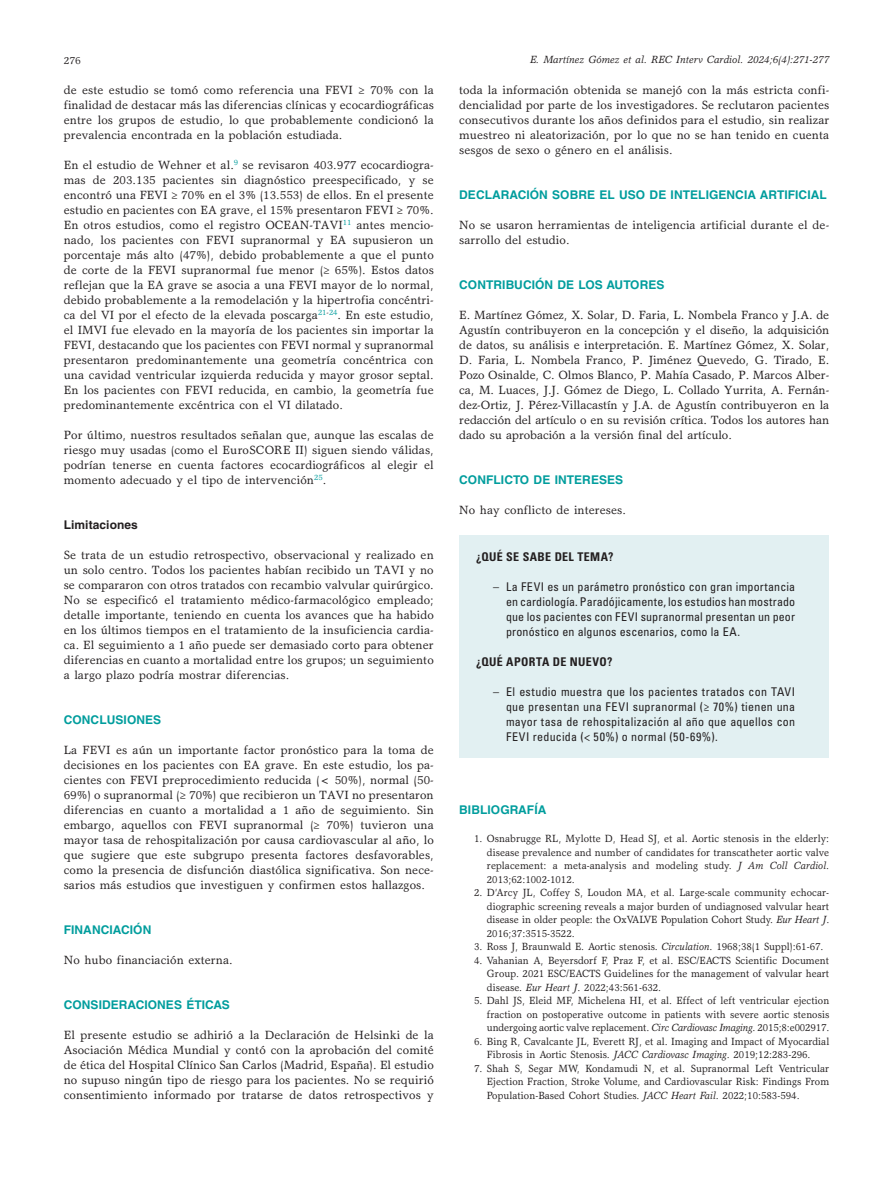
<style>
.page{position:relative;width:893px;height:1191px;background:#fff}
.page>*{position:absolute;margin:0;border:0;box-sizing:border-box;transform-origin:0 0}
.t1{font:12px/15px "Garth Graphic Std";letter-spacing:.005em;color:#231f20;text-align:justify}
.t2{font:condensed 12px/15px "Univers LT Std";letter-spacing:.015em;color:#231f20;text-align:justify}
.t3{font:700 12px "Helvetica LT Std";letter-spacing:.005em;color:#009d9d}
.t4{font:700 condensed 12px "Univers LT Std";letter-spacing:.03em;color:#231f20}
.t5{font:700 12px "Helvetica LT Std";letter-spacing:.005em;color:#231f20}
.t6{font:10.5px/13.5px "Garth Graphic Std";letter-spacing:.005em;color:#231f20;text-align:justify;scale:.95 1}
.t7{font:italic 10.5px "Garth Graphic Std";letter-spacing:.005em;color:#231f20}
.t8{font:10.5px "Garth Graphic Std";letter-spacing:.005em;color:#231f20}
.s1{font-style:italic}
</style>
<div class="page">
<div style="left:459px;top:535px;width:370px;height:223px;background:#e2f0f2"></div>
<p class="t8" style="left:64px;top:54px;width:19px">276</p>
<p class="t7" style="left:530px;top:53px;width:301px">E. Martínez Gómez et al. REC Interv Cardiol. 2024;6(4):271-277</p>
<p class="t1" style="left:64px;top:82px;width:372px">de este estudio se tomó como referencia una FEVI ≥ 70% con la finalidad de destacar más las diferencias clínicas y ecocardiográficas entre los grupos de estudio, lo que probablemente condicionó la prevalencia encontrada en la población estudiada.</p>
<p class="t1" style="left:64px;top:157px;width:372px">En el estudio de Wehner et al.<sup>9</sup> se revisaron 403.977 ecocardiogra&shy;mas de 203.135 pacientes sin diagnóstico preespecificado, y se encontró una FEVI ≥ 70% en el 3% (13.553) de ellos. En el presente estudio en pacientes con EA grave, el 15% presentaron FEVI ≥ 70%.<br>En otros estudios, como el registro OCEAN-TAVI<sup>11</sup> antes mencio&shy;nado, los pacientes con FEVI supranormal y EA supusieron un porcentaje más alto (47%), debido probablemente a que el punto de corte de la FEVI supranormal fue menor (≥ 65%). Estos datos reflejan que la EA grave se asocia a una FEVI mayor de lo normal, debido probablemente a la remodelación y la hipertrofia concéntri&shy;ca del VI por el efecto de la elevada poscarga<sup>21</sup><sup>-</sup><sup>24</sup>. En este estudio, el IMVI fue elevado en la mayoría de los pacientes sin importar la FEVI, destacando que los pacientes con FEVI normal y supranormal presentaron predominantemente una geometría concéntrica con una cavidad ventricular izquierda reducida y mayor grosor septal.<br>En los pacientes con FEVI reducida, en cambio, la geometría fue predominantemente excéntrica con el VI dilatado.</p>
<p class="t1" style="left:64px;top:427px;width:371px">Por último, nuestros resultados señalan que, aunque las escalas de riesgo muy usadas (como el EuroSCORE II) siguen siendo válidas, podrían tenerse en cuenta factores ecocardiográficos al elegir el momento adecuado y el tipo de intervención<sup>25</sup>.</p>
<p class="t5" style="left:64px;top:517px;width:76px">Limitaciones</p>
<p class="t1" style="left:64px;top:547px;width:372px">Se trata de un estudio retrospectivo, observacional y realizado en un solo centro. Todos los pacientes habían recibido un TAVI y no se compararon con otros tratados con recambio valvular quirúrgico.<br>No se especificó el tratamiento médico-farmacológico empleado; detalle importante, teniendo en cuenta los avances que ha habido en los últimos tiempos en el tratamiento de la insuficiencia cardia&shy;ca. El seguimiento a 1 año puede ser demasiado corto para obtener diferencias en cuanto a mortalidad entre los grupos; un seguimiento a largo plazo podría mostrar diferencias.</p>
<p class="t3" style="left:64px;top:712px;width:99px">CONCLUSIONES</p>
<p class="t1" style="left:64px;top:742px;width:372px">La FEVI es aún un importante factor pronóstico para la toma de decisiones en los pacientes con EA grave. En este estudio, los pa&shy;cientes con FEVI preprocedimiento reducida (&lt; 50%), normal (50- 69%) o supranormal (≥ 70%) que recibieron un TAVI no presentaron diferencias en cuanto a mortalidad a 1 año de seguimiento. Sin embargo, aquellos con FEVI supranormal (≥ 70%) tuvieron una mayor tasa de rehospitalización por causa cardiovascular al año, lo que sugiere que este subgrupo presenta factores desfavorables, como la presencia de disfunción diastólica significativa. Son nece&shy;sarios más estudios que investiguen y confirmen estos hallazgos.</p>
<p class="t3" style="left:64px;top:922px;width:89px">FINANCIACIÓN</p>
<p class="t1" style="left:64px;top:952px;width:170px">No hubo financiación externa.</p>
<p class="t3" style="left:64px;top:997px;width:168px">CONSIDERACIONES ÉTICAS</p>
<p class="t1" style="left:64px;top:1027px;width:372px">El presente estudio se adhirió a la Declaración de Helsinki de la Asociación Médica Mundial y contó con la aprobación del comité de ética del Hospital Clínico San Carlos (Madrid, España). El estudio no supuso ningún tipo de riesgo para los pacientes. No se requirió consentimiento informado por tratarse de datos retrospectivos y</p>
<p class="t1" style="left:459px;top:82px;width:372px">toda la información obtenida se manejó con la más estricta confi&shy;dencialidad por parte de los investigadores. Se reclutaron pacientes consecutivos durante los años definidos para el estudio, sin realizar muestreo ni aleatorización, por lo que no se han tenido en cuenta sesgos de sexo o género en el análisis.</p>
<p class="t3" style="left:459px;top:187px;width:369px">DECLARACIÓN SOBRE EL USO DE INTELIGENCIA ARTIFICIAL</p>
<p class="t1" style="left:459px;top:217px;width:371px">No se usaron herramientas de inteligencia artificial durante el de&shy;sarrollo del estudio.</p>
<p class="t3" style="left:459px;top:277px;width:207px">CONTRIBUCIÓN DE LOS AUTORES</p>
<p class="t1" style="left:459px;top:307px;width:372px">E. Martínez Gómez, X. Solar, D. Faria, L. Nombela Franco y J.A. de Agustín contribuyeron en la concepción y el diseño, la adquisición de datos, su análisis e interpretación. E. Martínez Gómez, X. Solar, D. Faria, L. Nombela Franco, P. Jiménez Quevedo, G. Tirado, E.<br>Pozo Osinalde, C. Olmos Blanco, P. Mahía Casado, P. Marcos Alber&shy;ca, M. Luaces, J.J. Gómez de Diego, L. Collado Yurrita, A. Fernán&shy;dez‑Ortiz, J. Pérez-Villacastín y J.A. de Agustín contribuyeron en la redacción del artículo o en su revisión crítica. Todos los autores han dado su aprobación a la versión final del artículo.</p>
<p class="t3" style="left:459px;top:472px;width:165px">CONFLICTO DE INTERESES</p>
<p class="t1" style="left:459px;top:502px;width:168px">No hay conflicto de intereses.</p>
<p class="t4" style="left:476px;top:549px;width:139px">¿QUÉ SE SABE DEL TEMA?</p>
<p class="t2" style="left:506px;top:579px;width:291px;text-indent:-13px">– La FEVI es un parámetro pronóstico con gran importancia en cardiología. Paradójicamente, los estudios han mostrado que los pacientes con FEVI supranormal presentan un peor pronóstico en algunos escenarios, como la EA.</p>
<p class="t4" style="left:476px;top:654px;width:138px">¿QUÉ APORTA DE NUEVO?</p>
<p class="t2" style="left:506px;top:684px;width:291px;text-indent:-13px">– El estudio muestra que los pacientes tratados con TAVI que presentan una FEVI supranormal (≥ 70%) tienen una mayor tasa de rehospitalización al año que aquellos con FEVI reducida (&lt; 50%) o normal (50-69%).</p>
<p class="t3" style="left:459px;top:802px;width:89px">BIBLIOGRAFÍA</p>
<p class="t6" style="left:487px;top:831px;width:362px;text-indent:-13px">1. Osnabrugge RL, Mylotte D, Head SJ, et al. Aortic stenosis in the elderly: disease prevalence and number of candidates for transcatheter aortic valve replacement: a meta-analysis and modeling study. <span class="s1">J Am Coll Cardiol</span>.<br>2013;62:1002-1012.</p>
<p class="t6" style="left:487px;top:885px;width:362px;text-indent:-13px">2. D’Arcy JL, Coffey S, Loudon MA, et al. Large-scale community echocar&shy;diographic screening reveals a major burden of undiagnosed valvular heart disease in older people: the OxVALVE Population Cohort Study. <span class="s1">Eur Heart J</span>.<br>2016;37:3515-3522.</p>
<p class="t6" style="left:474px;top:939px;width:369px">3. Ross J, Braunwald E. Aortic stenosis. <span class="s1">Circulation</span>. 1968;38(1 Suppl):61-67.</p>
<p class="t6" style="left:487px;top:953px;width:362px;text-indent:-13px">4. Vahanian A, Beyersdorf F, Praz F, et al. ESC/EACTS Scientific Document Group. 2021 ESC/EACTS Guidelines for the management of valvular heart disease. <span class="s1">Eur Heart J</span>. 2022;43:561-632.</p>
<p class="t6" style="left:487px;top:993px;width:362px;text-indent:-13px">5. Dahl JS, Eleid MF, Michelena HI, et al. Effect of left ventricular ejection fraction on postoperative outcome in patients with severe aortic stenosis undergoing aortic valve replacement. <span class="s1">Circ Cardiovasc Imaging</span>. 2015;8:e002917.</p>
<p class="t6" style="left:474px;top:1034px;width:375px;text-align:center">6. Bing R, Cavalcante JL, Everett RJ, et al. Imaging and Impact of Myocardial<br>Fibrosis in Aortic Stenosis. <span class="s1">JACC Cardiovasc Imaging</span>. 2019;12:283-296.</p>
<p class="t6" style="left:487px;top:1061px;width:362px;text-indent:-13px">7. Shah S, Segar MW, Kondamudi N, et al. Supranormal Left Ventricular Ejection Fraction, Stroke Volume, and Cardiovascular Risk: Findings From Population-Based Cohort Studies. <span class="s1">JACC Heart Fail</span>. 2022;10:583-594.</p>
</div>
